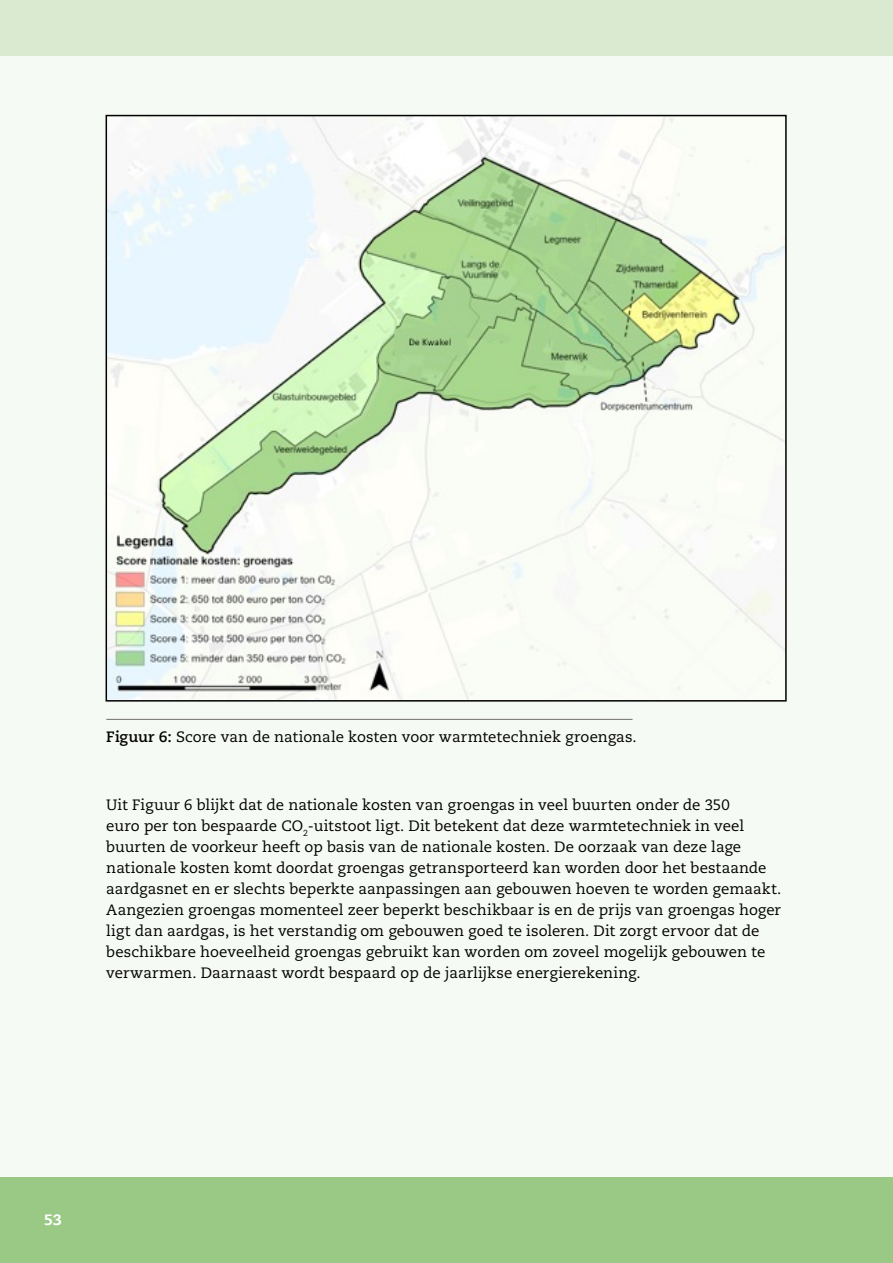
<style>
.page{position:relative;width:893px;height:1263px;background:#f6faf4}
.page>*{position:absolute;margin:0;border:0;box-sizing:border-box;transform-origin:0 0}
.plat{font:15px/21px "Caecilia LT Std";color:#000}
.onderschrift{font:15px "Caecilia LT Std";letter-spacing:.005em;color:#000}
.t1{font:800 15px "Caecilia LT Std";color:#fff}
.s1{font-weight:700}
</style>
<div class="page">
<div style="left:0;top:1178px;width:893px;height:85px;background:#99c984"></div>
<div style="left:0;top:0;width:893px;height:55px;background:#daead1"></div>
<hr style="left:106px;top:719px;width:526px;height:1px;background:#706f6f">
<img style="left:109px;top:118px;width:675px;height:580px">
<p class="onderschrift" style="left:106px;top:728px;width:532px"><span class="s1">Figuur 6:</span> Score van de nationale kosten voor warmtetechniek groengas.</p>
<p class="plat" style="left:106px;top:795px;width:676px">Uit Figuur 6 blijkt dat de nationale kosten van groengas in veel buurten onder de 350<br>euro per ton bespaarde CO<sub>2</sub>-uitstoot ligt. Dit betekent dat deze warmtetechniek in veel buurten de voorkeur heeft op basis van de nationale kosten. De oorzaak van deze lage nationale kosten komt doordat groengas getransporteerd kan worden door het bestaande aardgasnet en er slechts beperkte aanpassingen aan gebouwen hoeven te worden gemaakt.<br>Aangezien groengas momenteel zeer beperkt beschikbaar is en de prijs van groengas hoger ligt dan aardgas, is het verstandig om gebouwen goed te isoleren. Dit zorgt ervoor dat de beschikbare hoeveelheid groengas gebruikt kan worden om zoveel mogelijk gebouwen te verwarmen. Daarnaast wordt bespaard op de jaarlijkse energierekening.</p>
<p class="t1" style="left:44px;top:1210px;width:19px">53</p>
</div>
